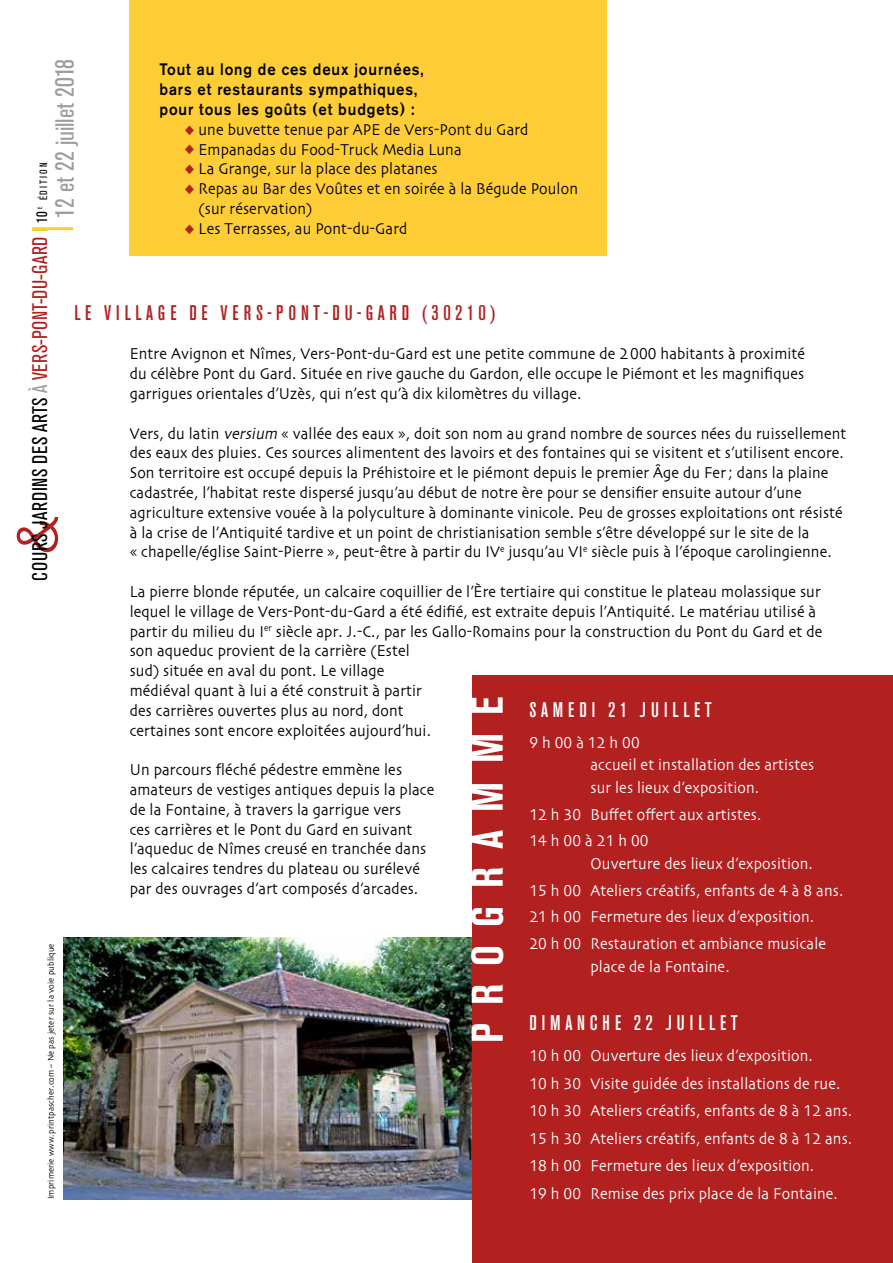
<style>
.page{position:relative;width:893px;height:1263px;background:#fff}
.page>*{position:absolute;margin:0;border:0;box-sizing:border-box;transform-origin:0 0}
.t1{font:57px "Akzidenz Grotesk BE Light Os F";color:#b22020;scale:1.09 1}
.t2{font:700 condensed 43.8px "Akzidenz Grotesk BE";letter-spacing:.415em;color:#fff}
.t3{font:condensed 26.1px "Akzidenz Grotesk BE";color:#9d9d9c}
.t4{font:condensed 21px "Akzidenz Grotesk BE";letter-spacing:.02em;color:#000}
.t5{font:500 condensed 21px "Akzidenz Grotesk BE";letter-spacing:.225em;color:#b22020}
.t6{font:500 condensed 21px "Akzidenz Grotesk BE";letter-spacing:.23em;color:#fff}
.t7{font:16.5px/19.8px "Skia";letter-spacing:.01em;color:#000;scale:.9 1}
.t8{font:16.5px/27.5px "Skia";letter-spacing:.01em;color:#fff;scale:.9 1}
.t9{font:500 16.5px/19.8px "Akzidenz Grotesk BE";letter-spacing:.06em;color:#000;scale:.9 1}
.t10{font:condensed 10.5px "Akzidenz Grotesk BE";letter-spacing:.19em;color:#000}
.t11{font:9px "Skia";letter-spacing:.01em;color:#000;scale:.9 1}
.t12{font:condensed 6.15px "Akzidenz Grotesk BE";color:#000}
.s1{color:#b22020}
.s2{color:#9d9d9c}
.s3{color:#cad400}
.s4{font-size:15px}
.s5{font-style:italic}
</style>
<div class="page">
<img style="left:64px;top:938px;width:408px;height:261px">
<hr style="left:32px;top:227px;width:41px;height:3px;background:#ffce36">
<div style="left:472px;top:675px;width:421px;height:588px;background:#b22020"></div>
<div style="left:130px;top:0;width:477px;height:255px;background:#ffce36"></div>
<h3 class="t3" style="left:50px;top:218px;width:160px;rotate:-90deg">12 et 22 juillet 2018</h3>
<p class="t9" style="left:159px;top:60px;width:295px">Tout au long de ces deux journées, bars et restaurants sympathiques, pour tous les goûts (et budgets) :</p>
<p class="t7" style="left:185px;top:121px;width:383px"><span class="s1">◆</span> une buvette tenue par APE de Vers-Pont du Gard</p>
<p class="t7" style="left:185px;top:140px;width:309px"><span class="s1">◆</span> Empanadas du Food-Truck Media Luna</p>
<p class="t7" style="left:185px;top:160px;width:282px"><span class="s1">◆</span> La Grange, sur la place des platanes</p>
<p class="t7" style="left:199px;top:180px;width:423px;text-indent:-14px"><span class="s1">◆</span> Repas au Bar des Voûtes et en soirée à la Bégude Poulon (sur réservation)</p>
<p class="t7" style="left:185px;top:220px;width:249px"><span class="s1">◆</span> Les Terrasses, au Pont-du-Gard</p>
<p class="t10" style="left:38px;top:200px;width:39px;rotate:-90deg">édition</p>
<p class="t12" style="left:37px;top:209px;width:4px;rotate:-90deg">e</p>
<p class="t4" style="left:28px;top:580px;width:371px;rotate:-90deg">COURS JARDINS DES ARTS <span class="s2">À</span> <span class="s1">VERS-PONT-DU-GARD</span> <span class="s3">I</span> <span class="s4">10</span></p>
<p class="t5" style="left:74px;top:301px;width:422px">LE VILLAGE DE VERS-PONT-DU-GARD (30210)</p>
<p class="t7" style="left:130px;top:345px;width:752px;text-align:justify">Entre Avignon et Nîmes, Vers-Pont-du-Gard est une petite commune de 2000 habitants à proximité du célèbre Pont du Gard. Située en rive gauche du Gardon, elle occupe le Piémont et les magnifiques garrigues orientales d’Uzès, qui n’est qu’à dix kilomètres du village.</p>
<p class="t7" style="left:130px;top:424px;width:798px">Vers, du latin <span class="s5">versium</span> « vallée des eaux », doit son nom au grand nombre de sources nées du ruissellement des eaux des pluies. Ces sources alimentent des lavoirs et des fontaines qui se visitent et s’utilisent encore.<br>Son territoire est occupé depuis la Préhistoire et le piémont depuis le premier Âge du Fer; dans la plaine cadastrée, l’habitat reste dispersé jusqu’au début de notre ère pour se densifier ensuite autour d’une agriculture extensive vouée à la polyculture à dominante vinicole. Peu de grosses exploitations ont résisté à la crise de l’Antiquité tardive et un point de christianisation semble s’être développé sur le site de la<br>« chapelle/église Saint-Pierre », peut-être à partir du IV<sup>e</sup> jusqu’au VI<sup>e</sup> siècle puis à l’époque carolingienne.</p>
<p class="t7" style="left:130px;top:583px;width:771px">La pierre blonde réputée, un calcaire coquillier de l’Ère tertiaire qui constitue le plateau molassique sur lequel le village de Vers-Pont-du-Gard a été édifié, est extraite depuis l’Antiquité. Le matériau utilisé à partir du milieu du I<sup>er</sup> siècle apr. J.-C., par les Gallo-Romains pour la construction du Pont du Gard et de son aqueduc provient de la carrière (Estel<br>sud) située en aval du pont. Le village<br>médiéval quant à lui a été construit à partir<br>des carrières ouvertes plus au nord, dont<br>certaines sont encore exploitées aujourd’hui.</p>
<p class="t7" style="left:130px;top:761px;width:340px">Un parcours fléché pédestre emmène les amateurs de vestiges antiques depuis la place de la Fontaine, à travers la garrigue vers<br>ces carrières et le Pont du Gard en suivant l’aqueduc de Nîmes creusé en tranchée dans les calcaires tendres du plateau ou surélevé par des ouvrages d’art composés d’arcades.</p>
<h1 class="t1" style="left:6px;top:556px;width:38px;rotate:-90deg">&amp;</h1>
<h2 class="t2" style="left:462px;top:1043px;width:348px;rotate:-90deg">PROGRAMME</h2>
<p class="t6" style="left:529px;top:698px;width:184px">SAMEDI 21 JUILLET</p>
<p class="t8" style="left:590px;top:732px;width:250px;line-height:22.5px;text-indent:-61px">9 h 00 à 12 h 00<br>accueil et installation des artistes sur les lieux d’exposition.</p>
<p class="t8" style="left:529px;top:802px;width:259px;line-height:26.7px">12 h 30 Buffet offert aux artistes.<br>14 h 00 à 21 h 00</p>
<p class="t8" style="left:529px;top:851px;width:350px;line-height:26.7px;text-indent:61px">Ouverture des lieux d’exposition.<br>15 h 00 Ateliers créatifs, enfants de 4 à 8 ans.<br>21 h 00 Fermeture des lieux d’exposition.<br>20 h 00 Restauration et ambiance musicale</p>
<p class="t8" style="left:590px;top:953px;width:156px">place de la Fontaine.</p>
<p class="t6" style="left:529px;top:1011px;width:210px">DIMANCHE 22 JUILLET</p>
<p class="t8" style="left:529px;top:1043px;width:360px">10 h 00 Ouverture des lieux d’exposition.<br>10 h 30 Visite guidée des installations de rue.<br>10 h 30 Ateliers créatifs, enfants de 8 à 12 ans.<br>15 h 30 Ateliers créatifs, enfants de 8 à 12 ans.<br>18 h 00 Fermeture des lieux d’exposition.<br>19 h 00 Remise des prix place de la Fontaine.</p>
<p class="t11" style="left:46px;top:1199px;width:286px;rotate:-90deg">Imprimerie www.printpascher.com – Ne pas jeter sur la voie publique</p>
</div>
